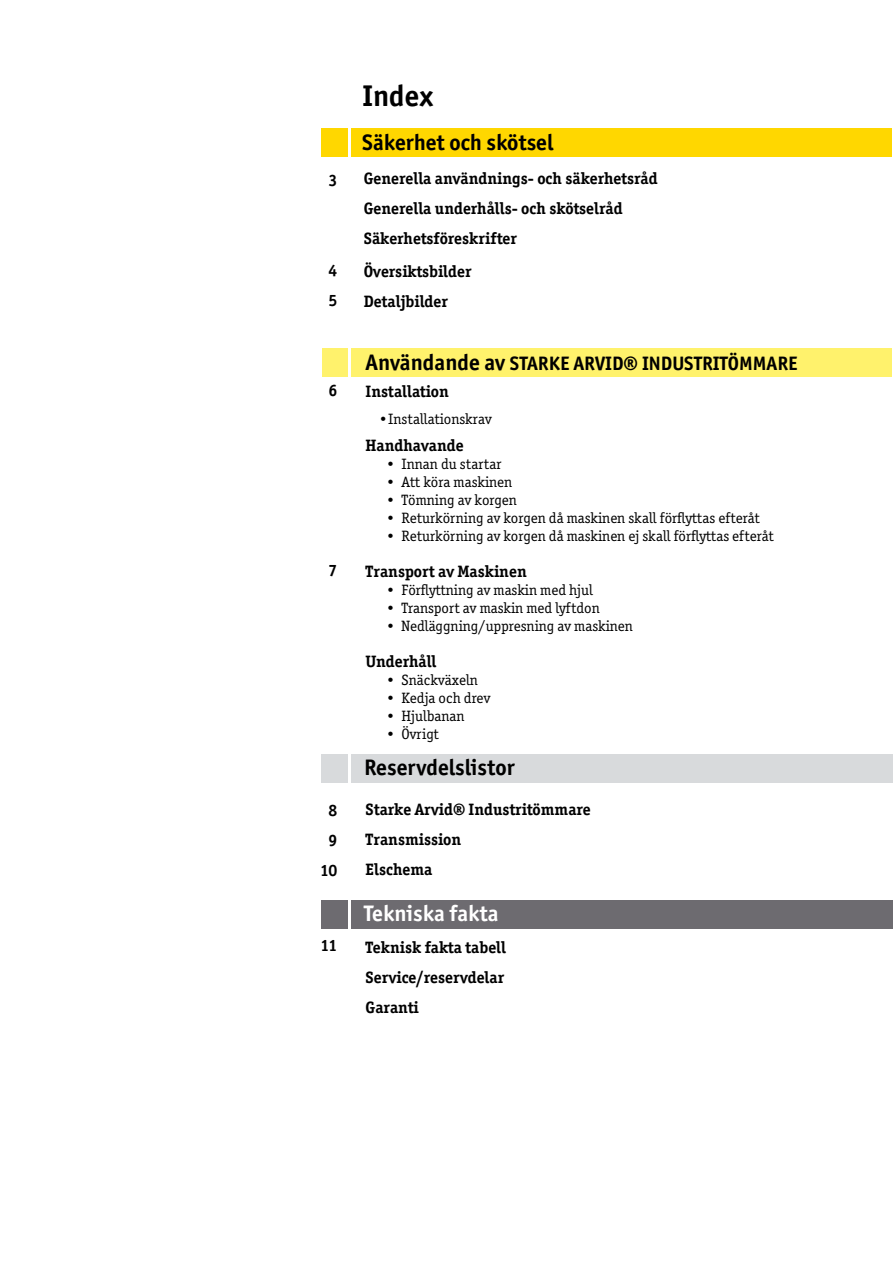
<style>
.page{position:relative;width:893px;height:1263px;background:#fff}
.page>*{position:absolute;margin:0;border:0;box-sizing:border-box;transform-origin:0 0}
.t1{font:700 30px "Officina Sans ITC";color:#000}
.t2{font:700 22.5px "Officina Sans ITC";color:#000}
.t3{font:700 22.5px "Officina Sans ITC";color:#fff}
.t4{font:700 19.5px "Officina Sans ITC";color:#000}
.t5{font:700 16.5px/30px "Officina Ser ITC";color:#000}
.t6{font:15px "Officina Ser ITC";color:#000}
.s1{font-size:22.5px}
</style>
<div class="page">
<div style="left:322px;top:348px;width:569px;height:29px;background:#fff26c"></div>
<div style="left:322px;top:754px;width:571px;height:28px;background:#d8dadc"></div>
<div style="left:322px;top:128px;width:570px;height:29px;background:#ffd700"></div>
<div style="left:322px;top:900px;width:571px;height:28px;background:#6d6b70"></div>
<hr style="left:349px;top:124px;width:2px;height:47px;background:#fff">
<hr style="left:349px;top:340px;width:2px;height:47px;background:#fff">
<hr style="left:349px;top:743px;width:2px;height:46px;background:#fff">
<hr style="left:349px;top:891px;width:2px;height:47px;background:#fff">
<p class="t5" style="left:328px;top:165px;width:10px">3</p>
<p class="t5" style="left:328px;top:255px;width:10px">4<br>5</p>
<p class="t5" style="left:328px;top:375px;width:10px">6</p>
<p class="t5" style="left:328px;top:555px;width:10px">7</p>
<p class="t5" style="left:320px;top:795px;width:18px;text-align:center">8<br>9<br>10</p>
<p class="t5" style="left:321px;top:930px;width:18px">11</p>
<h1 class="t1" style="left:362px;top:77px;width:72px">Index</h1>
<h2 class="t2" style="left:362px;top:129px;width:193px">Säkerhet och skötsel</h2>
<p class="t5" style="left:364px;top:163px;width:295px">Generella användnings- och säkerhetsråd<br>Generella underhålls- och skötselråd<br>Säkerhetsföreskrifter</p>
<p class="t5" style="left:364px;top:256px;width:109px">Översiktsbilder<br>Detaljbilder</p>
<h3 class="t4" style="left:366px;top:351px;width:433px"><span class="s1">Användande av</span> STARKE ARVID® INDUSTRITÖMMARE</h3>
<p class="t5" style="left:366px;top:376px;width:85px">Installation</p>
<p class="t6" style="left:378px;top:410px;width:115px">•Installationskrav</p>
<p class="t5" style="left:366px;top:430px;width:100px">Handhavande</p>
<p class="t6" style="left:385px;top:455px;width:118px">• Innan du startar</p>
<p class="t6" style="left:385px;top:473px;width:129px">• Att köra maskinen</p>
<p class="t6" style="left:385px;top:491px;width:133px">• Tömning av korgen</p>
<p class="t6" style="left:385px;top:509px;width:376px">• Returkörning av korgen då maskinen skall förflyttas efteråt</p>
<p class="t6" style="left:385px;top:527px;width:390px">• Returkörning av korgen då maskinen ej skall förflyttas efteråt</p>
<p class="t5" style="left:366px;top:556px;width:163px">Transport av Maskinen</p>
<p class="t6" style="left:385px;top:581px;width:209px">• Förflyttning av maskin med hjul</p>
<p class="t6" style="left:385px;top:599px;width:216px">• Transport av maskin med lyftdon</p>
<p class="t6" style="left:385px;top:617px;width:249px">• Nedläggning/uppresning av maskinen</p>
<p class="t5" style="left:366px;top:646px;width:72px">Underhåll</p>
<p class="t6" style="left:385px;top:671px;width:94px">• Snäckväxeln</p>
<p class="t6" style="left:385px;top:689px;width:107px">• Kedja och drev</p>
<p class="t6" style="left:385px;top:707px;width:81px">• Hjulbanan</p>
<p class="t6" style="left:385px;top:725px;width:55px">• Övrigt</p>
<h2 class="t2" style="left:364px;top:754px;width:152px">Reservdelslistor</h2>
<p class="t5" style="left:366px;top:794px;width:227px">Starke Arvid® Industritömmare<br>Transmission<br>Elschema</p>
<h2 class="t3" style="left:364px;top:900px;width:136px">Tekniska fakta</h2>
<p class="t5" style="left:366px;top:933px;width:142px;text-align:justify">Teknisk fakta tabell Service/reservdelar Garanti</p>
</div>
